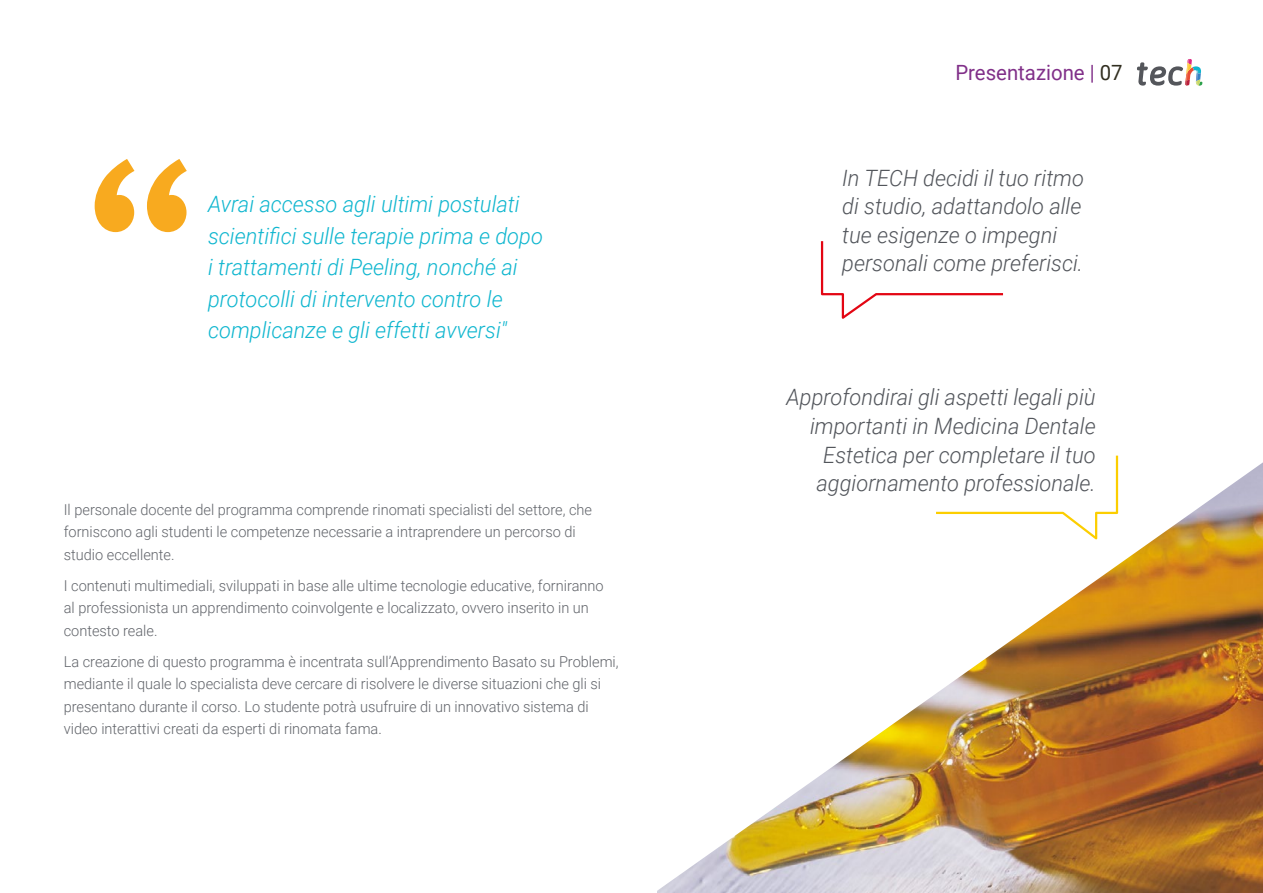
<style>
.page{position:relative;width:1263px;height:893px;background:#fff}
.page>*{position:absolute;margin:0;border:0;box-sizing:border-box;transform-origin:0 0}
.t1{font:italic 300 22.5px/28.5px "Roboto";color:#52555b;text-align:right}
.t2{font:italic 300 22.5px/31.5px "Roboto";color:#0fb6cf}
.t3{font:21px "Roboto";color:#813089}
.t4{font:300 15px/22.5px "Roboto";color:#61646a}
.s1{color:#312e20}
</style>
<div class="page">
<svg style="left:95px;top:159px;width:92px;height:73px"></svg>
<svg style="left:820px;top:241px;width:184px;height:78px"></svg>
<svg style="left:1137px;top:59px;width:65px;height:27px"></svg>
<img style="left:657px;top:462px;width:606px;height:431px">
<h1 class="t2" style="left:208px;top:187px;width:336px">Avrai accesso agli ultimi postulati scientifici sulle terapie prima e dopo i trattamenti di Peeling, nonché ai protocolli di intervento contro le complicanze e gli effetti avversi"</h1>
<p class="t4" style="left:64px;top:498px;width:530px">Il personale docente del programma comprende rinomati specialisti del settore, che forniscono agli studenti le competenze necessarie a intraprendere un percorso di studio eccellente.</p>
<p class="t4" style="left:64px;top:574px;width:541px">I contenuti multimediali, sviluppati in base alle ultime tecnologie educative, forniranno al professionista un apprendimento coinvolgente e localizzato, ovvero inserito in un contesto reale.</p>
<p class="t4" style="left:64px;top:650px;width:556px">La creazione di questo programma è incentrata sull’Apprendimento Basato su Problemi, mediante il quale lo specialista deve cercare di risolvere le diverse situazioni che gli si presentano durante il corso. Lo studente potrà usufruire di un innovativo sistema di video interattivi creati da esperti di rinomata fama.</p>
<h2 class="t3" style="left:955px;top:57px;width:169px">Presentazione | <span class="s1">07</span></h2>
<h1 class="t1" style="left:842px;top:163px;width:243px;text-align:left">In TECH decidi il tuo ritmo di studio, adattandolo alle tue esigenze o impegni personali come preferisci.</h1>
<h1 class="t1" style="left:786px;top:382px;width:311px">Approfondirai gli aspetti legali più importanti in Medicina Dentale Estetica per completare il tuo aggiornamento professionale.</h1>
</div>
